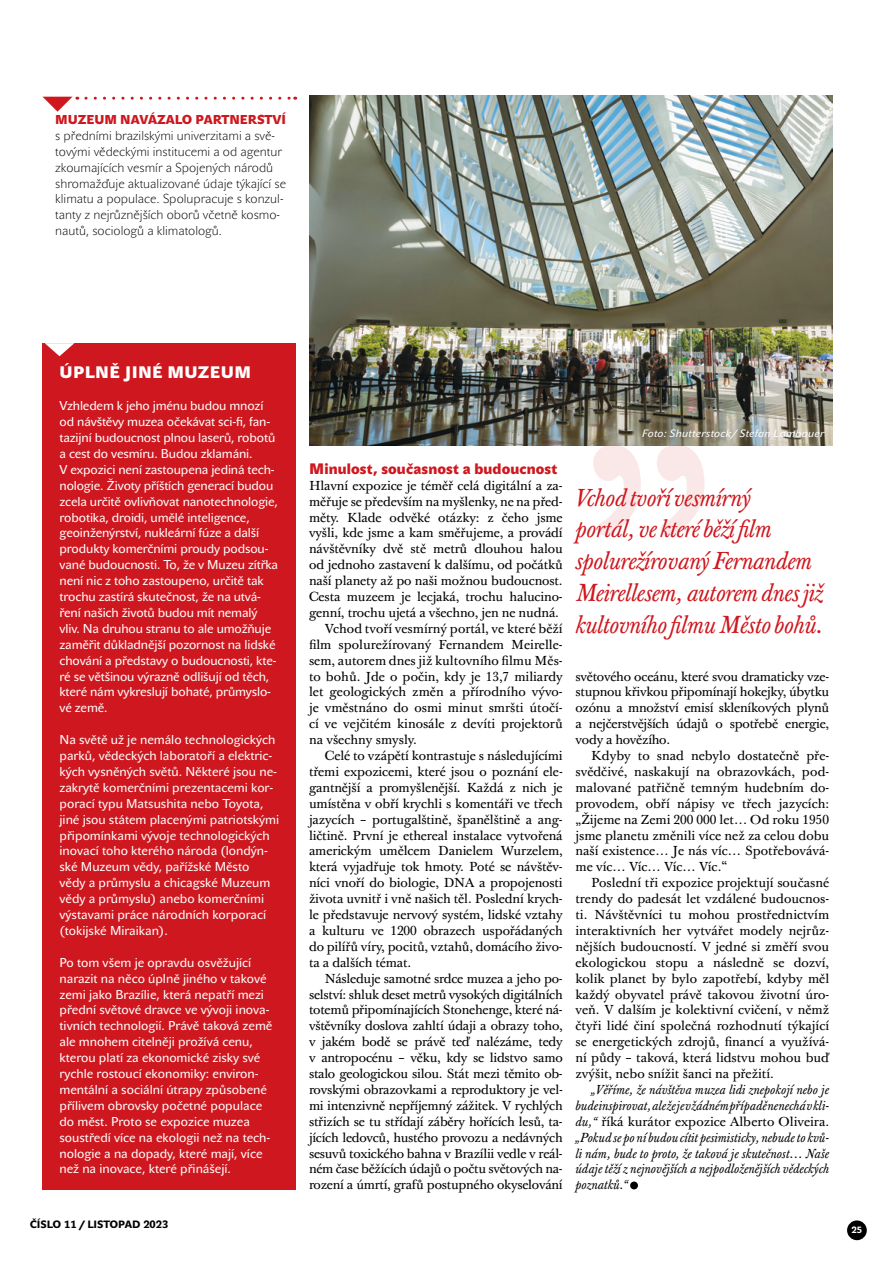
<style>
.page{position:relative;width:893px;height:1263px;background:#fff}
.page>*{position:absolute;margin:0;border:0;box-sizing:border-box;transform-origin:0 0}
.t1{font:italic 24px/31.8px "J Baskerville Tx N";letter-spacing:-.02em;color:#ce171e}
.t2{font:16.5px "John Sans Black Pro";color:#fff}
.t3{font:15px "John Sans Black Pro";letter-spacing:.01em;color:#ce171e}
.t4{font:12.75px/15.9px "J Baskerville Tx N";letter-spacing:-.01em;color:#000;text-align:justify}
.t5{font:12.75px/15.9px "John Sans Text Pro";color:#fff}
.t6{font:italic 12.75px/15.9px "J Baskerville Tx N";color:#000;text-align:justify}
.t7{font:12.75px/15.9px "John Sans White Pro";color:#000}
.t8{font:12.75px "John Sans Black Pro";color:#ce171e}
.t9{font:italic 10.5px "John Sans Text Pro";letter-spacing:.03em;color:#fff}
.t10{font:700 10.5px "John Sans Medium Pro";color:#000}
.t11{font:700 9px "John Sans Medium Pro";color:#fff}
.s1{font-style:normal}
</style>
<div class="page">
<div style="left:847px;top:1220px;width:20px;height:20px;background:#000;border-radius:50%"></div>
<svg style="left:43px;top:97px;width:35px;height:15px"></svg>
<svg style="left:86px;top:97px;width:210px;height:3px"></svg>
<div style="left:43px;top:343px;width:253px;height:846px;background:#ce171e"></div>
<svg style="left:45px;top:343px;width:29px;height:14px"></svg>
<div style="left:630px;top:1181px;width:8px;height:8px;background:#000;border-radius:50%"></div>
<img style="left:309px;top:96px;width:524px;height:349px">
<svg style="left:593px;top:444px;width:111px;height:91px"></svg>
<p class="t8" style="left:55px;top:112px;width:24px">MUZEUM</p>
<p class="t8" style="left:120px;top:112px;width:10px">NAVÁZALO</p>
<p class="t8" style="left:195px;top:112px;width:10px">PARTNERSTVÍ</p>
<p class="t7" style="left:55px;top:128px;width:232px">s předními brazilskými univerzitami a svě&shy;tovými vědeckými institucemi a od agentur zkoumajících vesmír a Spojených národů shromažďuje aktualizované údaje týkající se klimatu a populace. Spolupracuje s konzul&shy;tanty z nejrůznějších oborů včetně kosmo&shy;nautů, sociologů a klimatologů.</p>
<p class="t2" style="left:60px;top:363px;width:26px">ÚPLN</p>
<p class="t2" style="left:109px;top:363px;width:26px">Ě JINÉ</p>
<p class="t2" style="left:167px;top:363px;width:15px">MUZEUM</p>
<p class="t5" style="left:60px;top:398px;width:220px">Vzhledem k jeho jménu budou mnozí od návštěvy muzea očekávat sci-fi, fan&shy;tazijní budoucnost plnou laserů, robotů a cest do vesmíru. Budou zklamáni.<br>V expozici není zastoupena jediná tech&shy;nologie. Životy příštích generací budou zcela určitě ovlivňovat nanotechnologie, robotika, droidi, umělé inteligence, geoinženýrství, nukleární fúze a další produkty komerčními proudy podsou&shy;vané budoucnosti. To, že v Muzeu zítřka není nic z toho zastoupeno, určitě tak trochu zastírá skutečnost, že na utvá&shy;ření našich životů budou mít nemalý vliv. Na druhou stranu to ale umožňuje zaměřit důkladnější pozornost na lidské chování a představy o budoucnosti, kte&shy;ré se většinou výrazně odlišují od těch, které nám vykreslují bohaté, průmyslo&shy;vé země.</p>
<p class="t5" style="left:60px;top:732px;width:221px">Na světě už je nemálo technologických parků, vědeckých laboratoří a elektric&shy;kých vysněných světů. Některé jsou ne&shy;zakrytě komerčními prezentacemi kor&shy;porací typu Matsushita nebo Toyota, jiné jsou státem placenými patriotskými připomínkami vývoje technologických inovací toho kterého národa (londýn&shy;ské Muzeum vědy, pařížské Město<br>vědy a průmyslu a chicagské Muzeum vědy a průmyslu) anebo komerčními výstavami práce národních korporací (tokijské Miraikan).</p>
<p class="t5" style="left:60px;top:954px;width:214px">Po tom všem je opravdu osvěžující narazit na něco úplně jiného v takové zemi jako Brazílie, která nepatří mezi přední světové dravce ve vývoji inova&shy;tivních technologií. Právě taková země ale mnohem citelněji prožívá cenu, kterou platí za ekonomické zisky své rychle rostoucí ekonomiky: environ&shy;mentální a sociální útrapy způsobené přílivem obrovsky početné populace do měst. Proto se expozice muzea soustředí více na ekologii než na tech&shy;nologie a na dopady, které mají, více než na inovace, které přinášejí.</p>
<p class="t10" style="left:30px;top:1218px;width:140px">ČÍSLO 11 / LISTOPAD 2023</p>
<p class="t3" style="left:309px;top:460px;width:250px">MINULOST, SOUČASNOST A BUDOUCNOST</p>
<p class="t4" style="left:309px;top:478px;width:255px">Hlavní expozice je téměř celá digitální a za-</p>
<p class="t4" style="left:309px;top:494px;width:255px">měřuje se především na myšlenky, ne na před-</p>
<p class="t4" style="left:309px;top:510px;width:255px">měty. Klade odvěké otázky: z čeho jsme</p>
<p class="t4" style="left:309px;top:525px;width:255px">vyšli, kde jsme a kam směřujeme, a provádí</p>
<p class="t4" style="left:309px;top:541px;width:255px">návštěvníky dvě stě metrů dlouhou halou</p>
<p class="t4" style="left:309px;top:557px;width:255px">od jednoho zastavení k dalšímu, od počátků</p>
<p class="t4" style="left:309px;top:573px;width:255px">naší planety až po naši možnou budoucnost.</p>
<p class="t4" style="left:309px;top:589px;width:255px">Cesta muzeem je lecjaká, trochu halucino-</p>
<p class="t4" style="left:309px;top:605px;width:252px">genní, trochu ujetá a všechno, jen ne nudná.</p>
<p class="t4" style="left:325px;top:621px;width:239px">Vchod tvoří vesmírný portál, ve které běží</p>
<p class="t4" style="left:309px;top:637px;width:255px">film spolurežírovaný Fernandem Meirelle-</p>
<p class="t4" style="left:309px;top:653px;width:255px">sem, autorem dnes již kultovního filmu Měs-</p>
<p class="t4" style="left:309px;top:669px;width:255px">to bohů. Jde o počin, kdy je 13,7 miliardy</p>
<p class="t4" style="left:309px;top:684px;width:255px">let geologických změn a přírodního vývo-</p>
<p class="t4" style="left:309px;top:700px;width:255px">je vměstnáno do osmi minut smršti útočí-</p>
<p class="t4" style="left:309px;top:716px;width:255px">cí ve vejčitém kinosále z devíti projektorů</p>
<p class="t4" style="left:309px;top:732px;width:109px">na všechny smysly.</p>
<p class="t4" style="left:325px;top:748px;width:239px">Celé to vzápětí kontrastuje s následujícími</p>
<p class="t4" style="left:309px;top:764px;width:255px">třemi expozicemi, které jsou o poznání ele-</p>
<p class="t4" style="left:309px;top:780px;width:255px">gantnější a promyšlenější. Každá z nich je</p>
<p class="t4" style="left:309px;top:796px;width:255px">umístěna v obří krychli s komentáři ve třech</p>
<p class="t4" style="left:309px;top:812px;width:255px">jazycích – portugalštině, španělštině a ang-</p>
<p class="t4" style="left:309px;top:828px;width:255px">ličtině. První je ethereal instalace vytvořená</p>
<p class="t4" style="left:309px;top:843px;width:255px">americkým umělcem Danielem Wurzelem,</p>
<p class="t4" style="left:309px;top:859px;width:255px">která vyjadřuje tok hmoty. Poté se návštěv-</p>
<p class="t4" style="left:309px;top:875px;width:255px">níci vnoří do biologie, DNA a propojenosti</p>
<p class="t4" style="left:309px;top:891px;width:255px">života uvnitř i vně našich těl. Poslední krych-</p>
<p class="t4" style="left:309px;top:907px;width:255px">le představuje nervový systém, lidské vztahy</p>
<p class="t4" style="left:309px;top:923px;width:255px">a kulturu ve 1200 obrazech uspořádaných</p>
<p class="t4" style="left:309px;top:939px;width:255px">do pilířů víry, pocitů, vztahů, domácího živo-</p>
<p class="t4" style="left:309px;top:955px;width:104px">ta a dalších témat.</p>
<p class="t4" style="left:325px;top:971px;width:239px">Následuje samotné srdce muzea a jeho po-</p>
<p class="t4" style="left:309px;top:987px;width:255px">selství: shluk deset metrů vysokých digitálních</p>
<p class="t4" style="left:309px;top:1002px;width:255px">totemů připomínajících Stonehenge, které ná-</p>
<p class="t4" style="left:309px;top:1018px;width:255px">vštěvníky doslova zahltí údaji a obrazy toho,</p>
<p class="t4" style="left:309px;top:1034px;width:255px">v jakém bodě se právě teď nalézáme, tedy</p>
<p class="t4" style="left:309px;top:1050px;width:255px">v antropocénu – věku, kdy se lidstvo samo</p>
<p class="t4" style="left:309px;top:1066px;width:255px">stalo geologickou silou. Stát mezi těmito ob-</p>
<p class="t4" style="left:309px;top:1082px;width:255px">rovskými obrazovkami a reproduktory je vel-</p>
<p class="t4" style="left:309px;top:1098px;width:255px">mi intenzivně nepříjemný zážitek. V rychlých</p>
<p class="t4" style="left:309px;top:1114px;width:255px">střizích se tu střídají záběry hořících lesů, ta-</p>
<p class="t4" style="left:309px;top:1130px;width:255px">jících ledovců, hustého provozu a nedávných</p>
<p class="t4" style="left:309px;top:1146px;width:255px">sesuvů toxického bahna v Brazílii vedle v reál-</p>
<p class="t4" style="left:309px;top:1161px;width:255px">ném čase běžících údajů o počtu světových na-</p>
<p class="t4" style="left:309px;top:1177px;width:255px">rození a úmrtí, grafů postupného okyselování</p>
<p class="t9" style="left:642px;top:427px;width:183px">Foto: Shutterstock/ Stefan Lambauer</p>
<h1 class="t1" style="left:575px;top:482px;width:249px">Vchod tvoří vesmírný<br>portál, ve které běží film spolurežírovaný Fernandem<br>Meirellesem, autorem dnes již kultovního filmu Město bohů.</h1>
<p class="t4" style="left:575px;top:669px;width:255px">světového oceánu, které svou dramaticky vze&shy;stupnou křivkou připomínají hokejky, úbytku ozónu a množství emisí skleníkových plynů a nejčerstvějších údajů o spotřebě energie, vody a hovězího.</p>
<p class="t4" style="left:575px;top:748px;width:255px;text-indent:16px">Kdyby to snad nebylo dostatečně pře&shy;svědčivé, naskakují na obrazovkách, pod&shy;malované patřičně temným hudebním do&shy;provodem, obří nápisy ve třech jazycích: „Žijeme na Zemi 200 000 let… Od roku 1950 jsme planetu změnili více než za celou dobu naší existence… Je nás víc… Spotřebovává&shy;me víc… Víc… Víc… Víc.“</p>
<p class="t4" style="left:575px;top:875px;width:255px;text-indent:16px">Poslední tři expozice projektují současné trendy do padesát let vzdálené budoucnos&shy;ti. Návštěvníci tu mohou prostřednictvím interaktivních her vytvářet modely nejrůz&shy;nějších budoucností. V jedné si změří svou ekologickou stopu a následně se dozví, kolik planet by bylo zapotřebí, kdyby měl každý obyvatel právě takovou životní úro&shy;veň. V dalším je kolektivní cvičení, v němž čtyři lidé činí společná rozhodnutí týkající se energetických zdrojů, financí a využívá&shy;ní půdy – taková, která lidstvu mohou buď zvýšit, nebo snížit šanci na přežití.</p>
<p class="t6" style="left:575px;top:1082px;width:255px;text-indent:16px">„Věříme, že návštěva muzea lidi znepokojí nebo je bude inspirovat, ale že je vžádném případě nenechá vkli&shy;du,“ <span class="s1">říká kurátor expozice Alberto Oliveira. </span>„Pokud se po ní budou cítit pesimisticky, nebude to kvů&shy;li nám, bude to proto, že taková je skutečnost… Naše údaje těží z nejnovějších a nejpodloženějších vědeckých poznatků.“</p>
<p class="t11" style="left:852px;top:1225px;width:12px">25</p>
</div>
